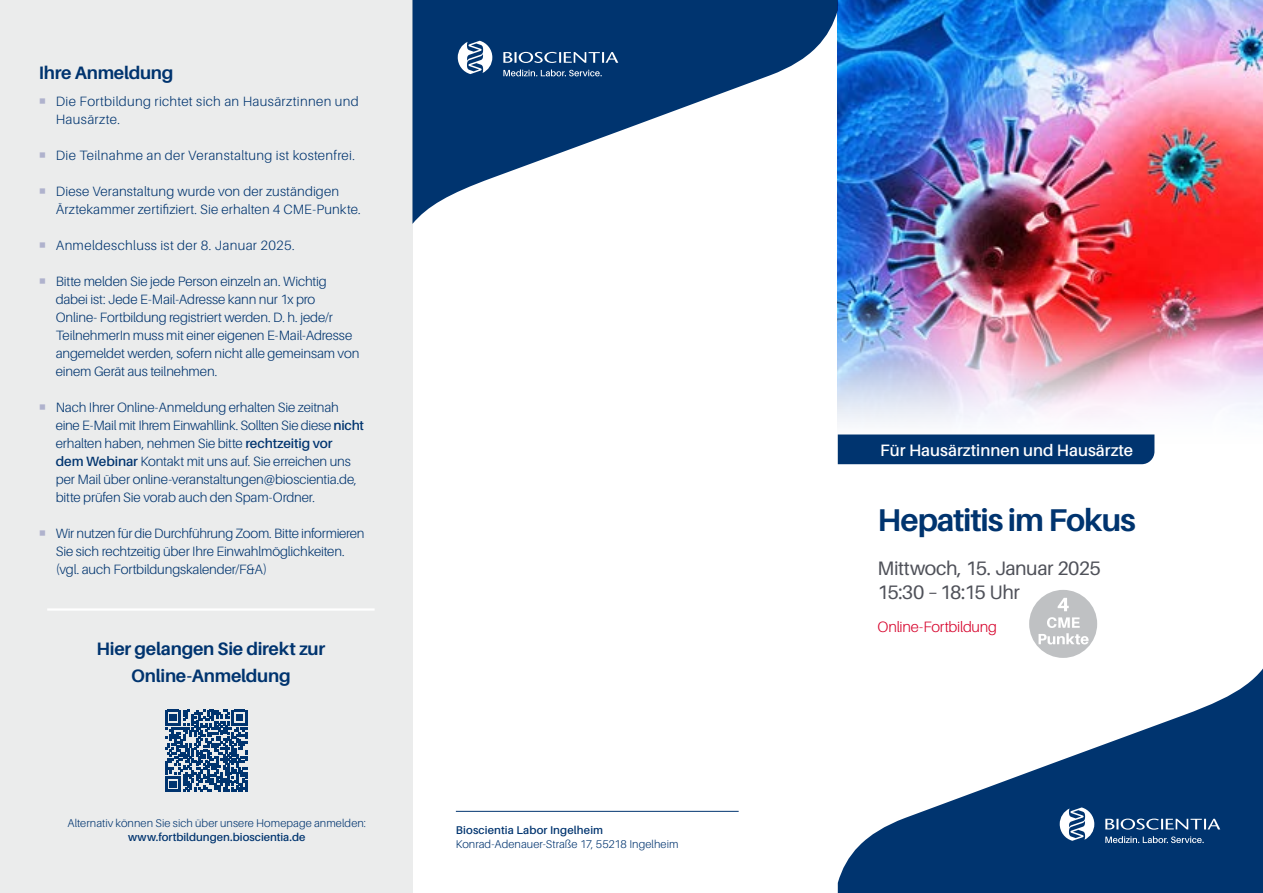
<style>
.page{position:relative;width:1263px;height:893px;background:#fff}
.page>*{position:absolute;margin:0;border:0;box-sizing:border-box;transform-origin:0 0}
.t1{font:700 31.5px "Aileron";letter-spacing:-.035em;color:#00346f}
.t2{font:19.5px/23.4px "Aileron";letter-spacing:-.025em;color:#4f5159}
.t3{font:800 19.5px "Aileron";color:#fff}
.t4{font:700 18px/27px "Aileron";letter-spacing:-.015em;color:#00346f;text-align:center}
.t5{font:600 16.5px "Aileron";color:#fff}
.t6{font:300 15px "Aileron";letter-spacing:-.015em;color:#d6002a}
.t7{font:800 15px/16.5px "Aileron";color:#fff;text-align:center}
.t8{font:300 13.5px/18px "Aileron";letter-spacing:-.01em;color:#00346f}
.t9{font:300 13.5px/18px "Aileron";letter-spacing:.025em;color:#00346f}
.t10{font:300 13.5px/18px "Aileron";letter-spacing:.01em;color:#00346f}
.t11{font:300 13.5px "Aileron";letter-spacing:.02em;color:#00346f}
.t12{font:300 11.25px "Aileron";letter-spacing:.005em;color:#00346f}
.t13{font:600 11.25px "Aileron";letter-spacing:.005em;color:#00346f}
.s1{color:#afb2cd}
.s2{font-weight:600}
</style>
<div class="page">
<img style="left:838px;top:0;width:425px;height:266px">
<img style="left:838px;top:266px;width:425px;height:182px">
<svg style="left:838px;top:649px;width:425px;height:244px"></svg>
<svg style="left:1060px;top:807px;width:160px;height:36px;background:#375f8e"></svg>
<div style="left:838px;top:434px;width:316px;height:30px;background:#00346f"></div>
<div style="left:1029px;top:590px;width:68px;height:68px;background:#bfc1c3;border-radius:50%"></div>
<div style="left:0;top:0;width:412px;height:893px;background:#ebecec"></div>
<hr style="left:47px;top:608px;width:328px;height:3px;background:#fff">
<hr style="left:456px;top:811px;width:283px;height:1px;background:#00346f">
<svg style="left:412px;top:0;width:426px;height:224px;fill:#00346f"></svg>
<svg style="left:458px;top:41px;width:160px;height:35px;background:#38608e"></svg>
<svg style="left:165px;top:710px;width:82px;height:82px"></svg>
<h3 class="t4" style="left:39px;top:59px;width:136px">Ihre Anmeldung</h3>
<p class="t9" style="left:56px;top:92px;width:305px;text-indent:-17px"><span class="s1">○</span> Die Fortbildung richtet sich an Hausärztinnen und<br>Hausärzte.</p>
<p class="t11" style="left:39px;top:147px;width:318px"><span class="s1">○</span> Die Teilnahme an der Veranstaltung ist kostenfrei.</p>
<p class="t10" style="left:56px;top:182px;width:307px;text-indent:-17px"><span class="s1">○</span> Diese Veranstaltung wurde von der zuständigen<br>Ärztekammer zertifiziert. Sie erhalten 4 CME-Punkte.</p>
<p class="t9" style="left:39px;top:236px;width:257px"><span class="s1">○</span> Anmeldeschluss ist der 8. Januar 2025.</p>
<p class="t8" style="left:56px;top:272px;width:305px;text-indent:-17px"><span class="s1">○</span> Bitte melden Sie jede Person einzeln an. Wichtig dabei ist: Jede E-Mail-Adresse kann nur 1x pro Online- Fortbildung registriert werden. D. h. jede/r TeilnehmerIn muss mit einer eigenen E-Mail-Adresse angemeldet werden, sofern nicht alle gemeinsam von einem Gerät aus teilnehmen.</p>
<p class="t8" style="left:56px;top:398px;width:310px;text-indent:-17px"><span class="s1">○</span> Nach Ihrer Online-Anmeldung erhalten Sie zeitnah eine E-Mail mit Ihrem Einwahllink. Sollten Sie diese <span class="s2">nicht </span>erhalten haben, nehmen Sie bitte <span class="s2">rechtzeitig vor<br>dem Webinar</span> Kontakt mit uns auf. Sie erreichen uns per Mail über online-veranstaltungen@bioscientia.de, bitte prüfen Sie vorab auch den Spam-Ordner.</p>
<p class="t8" style="left:56px;top:524px;width:310px;text-indent:-17px"><span class="s1">○</span> Wir nutzen für die Durchführung Zoom. Bitte informieren<br>Sie sich rechtzeitig über Ihre Einwahlmöglichkeiten. (vgl. auch Fortbildungskalender/F&amp;A)</p>
<h3 class="t4" style="left:97px;top:635px;width:230px">Hier gelangen Sie direkt zur<br>Online-Anmeldung</h3>
<p class="t12" style="left:68px;top:817px;width:300px">Alternativ können Sie sich über unsere Homepage anmelden:</p>
<p class="t13" style="left:128px;top:831px;width:179px">www.fortbildungen.bioscientia.de</p>
<p class="t13" style="left:456px;top:824px;width:149px">Bioscientia Labor Ingelheim</p>
<p class="t12" style="left:456px;top:838px;width:224px">Konrad-Adenauer-Straße 17, 55218 Ingelheim</p>
<p class="t5" style="left:880px;top:441px;width:254px">Für Hausärztinnen und Hausärzte</p>
<h1 class="t1" style="left:877px;top:502px;width:260px">Hepatitis im Fokus</h1>
<h2 class="t2" style="left:877px;top:557px;width:225px">Mittwoch, 15. Januar 2025<br>15:30 –18:15 Uhr</h2>
<p class="t6" style="left:877px;top:618px;width:121px">Online-Fortbildung</p>
<h2 class="t3" style="left:1057px;top:593px;width:14px">4</h2>
<p class="t7" style="left:1037px;top:614px;width:53px">CME<br>Punkte</p>
</div>
